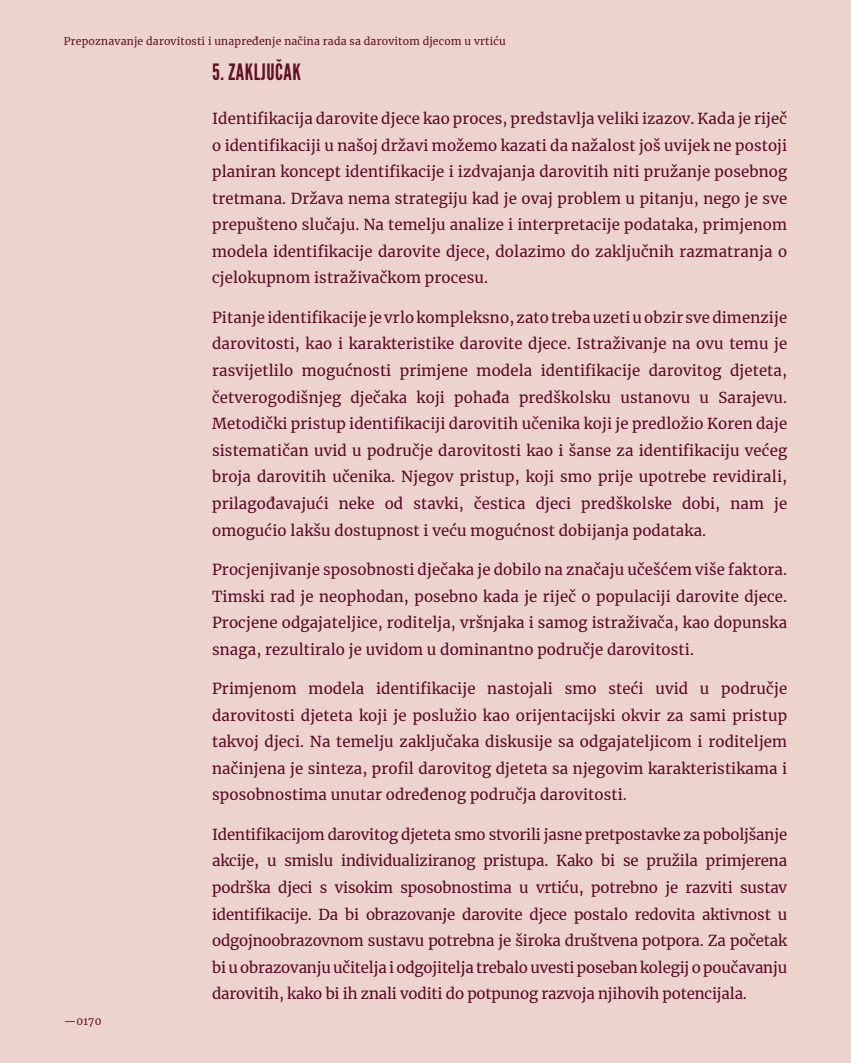
<style>
.page{position:relative;width:851px;height:1063px;background:#fff}
.page>*{position:absolute;margin:0;border:0;box-sizing:border-box;transform-origin:0 0}
.t1{font:22.5px "League Gothic";letter-spacing:.025em;color:#621124}
.t2{font:15px/26.5px "Merriweather";letter-spacing:.01em;color:#5b0925;text-align:justify}
.t3{font:10.5px "Merriweather";letter-spacing:.02em;color:#621124}
</style>
<div class="page">
<div style="left:0;top:0;width:850px;height:1063px;background:#edd3ce"></div>
<p class="t3" style="left:64px;top:34px;width:443px">Prepoznavanje darovitosti i unapređenje načina rada sa darovitom djecom u vrtiću</p>
<p class="t3" style="left:64px;top:1014px;width:39px">—0170</p>
<h1 class="t1" style="left:212px;top:59px;width:90px">5. ZAKLJUČAK</h1>
<p class="t2" style="left:212px;top:105px;width:576px">Identifikacija darovite djece kao proces, predstavlja veliki izazov. Kada je riječ o identifikaciji u našoj državi možemo kazati da nažalost još uvijek ne postoji planiran koncept identifikacije i izdvajanja darovitih niti pružanje posebnog tretmana. Država nema strategiju kad je ovaj problem u pitanju, nego je sve prepušteno slučaju. Na temelju analize i interpretacije podataka, primjenom modela identifikacije darovite djece, dolazimo do zaključnih razmatranja o cjelokupnom istraživačkom procesu.</p>
<p class="t2" style="left:212px;top:304px;width:576px">Pitanje identifikacije je vrlo kompleksno, zato treba uzeti u obzir sve dimenzije darovitosti, kao i karakteristike darovite djece. Istraživanje na ovu temu je rasvijetlilo mogućnosti primjene modela identifikacije darovitog djeteta, četverogodišnjeg dječaka koji pohađa predškolsku ustanovu u Sarajevu.<br>Metodički pristup identifikaciji darovitih učenika koji je predložio Koren daje sistematičan uvid u područje darovitosti kao i šanse za identifikaciju većeg broja darovitih učenika. Njegov pristup, koji smo prije upotrebe revidirali, prilagođavajući neke od stavki, čestica djeci predškolske dobi, nam je omogućio lakšu dostupnost i veću mogućnost dobijanja podataka.</p>
<p class="t2" style="left:212px;top:556px;width:576px">Procjenjivanje sposobnosti dječaka je dobilo na značaju učešćem više faktora.<br>Timski rad je neophodan, posebno kada je riječ o populaciji darovite djece.<br>Procjene odgajateljice, roditelja, vršnjaka i samog istraživača, kao dopunska snaga, rezultiralo je uvidom u dominantno područje darovitosti.</p>
<p class="t2" style="left:212px;top:675px;width:576px">Primjenom modela identifikacije nastojali smo steći uvid u područje darovitosti djeteta koji je poslužio kao orijentacijski okvir za sami pristup takvoj djeci. Na temelju zaključaka diskusije sa odgajateljicom i roditeljem načinjena je sinteza, profil darovitog djeteta sa njegovim karakteristikama i sposobnostima unutar određenog područja darovitosti.</p>
<p class="t2" style="left:212px;top:821px;width:576px">Identifikacijom darovitog djeteta smo stvorili jasne pretpostavke za poboljšanje akcije, u smislu individualiziranog pristupa. Kako bi se pružila primjerena podrška djeci s visokim sposobnostima u vrtiću, potrebno je razviti sustav identifikacije. Da bi obrazovanje darovite djece postalo redovita aktivnost u odgojnoobrazovnom sustavu potrebna je široka društvena potpora. Za početak bi u obrazovanju učitelja i odgojitelja trebalo uvesti poseban kolegij o poučavanju darovitih, kako bi ih znali voditi do potpunog razvoja njihovih potencijala.</p>
</div>
